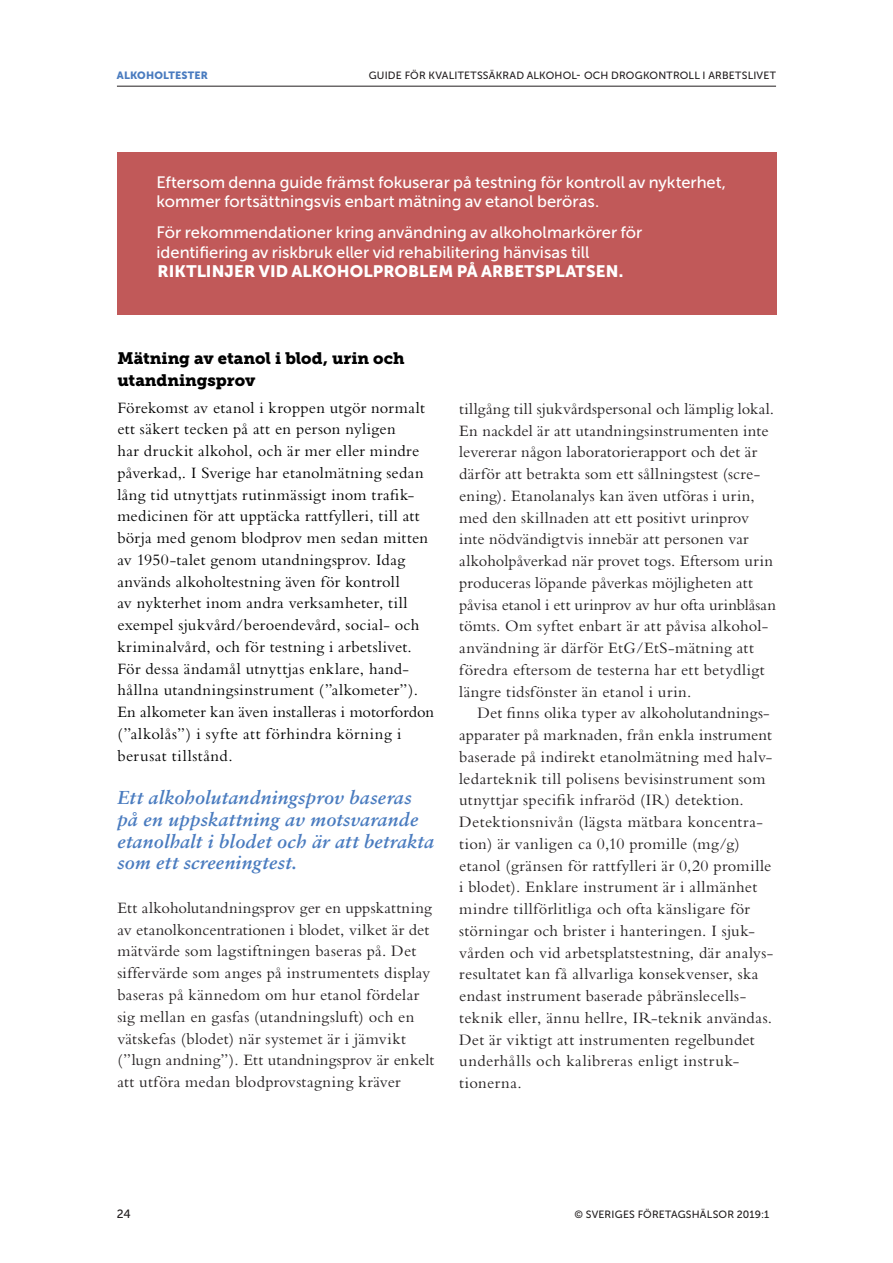
<style>
.page{position:relative;width:893px;height:1263px;background:#fff}
.page>*{position:absolute;margin:0;border:0;box-sizing:border-box;transform-origin:0 0}
.underrubrik__ej_sekt{font:italic 700 18.75px/21.8px "Sabon";letter-spacing:.01em;color:#497bbf}
.underrubrik__ej_sekt-2{font:16.5px/21.8px "Bembo";letter-spacing:.02em;color:#231f20}
.underrubrik__ej_sekt-3{font:16.5px/21.8px "Bembo";letter-spacing:.02em;color:#000}
.Tips{font:16.5px/19.5px "Museo Sans 500";color:#fff}
.underrubrik__ej_sekt-4{font:16.5px "Bembo";color:#231f20}
.underrubrik__ej_sekt-5{font:16.5px/21.8px "Museo Slab 900";color:#000}
.underrubrik__ej_sekt-6{font:16.5px "Bembo";letter-spacing:.045em;color:#231f20}
.t1{font:12px "Museo Sans 500";color:#231f20}
.t2{font:10.5px "Museo Sans 500";letter-spacing:.02em;color:#231f20}
.Sidhuvud{font:10.5px "Museo Sans 900";letter-spacing:.015em;color:#497bbf}
.s1{font-family:"Museo Sans 900"}
</style>
<div class="page">
<hr style="left:117px;top:86px;width:659px;height:1px;background:#231f20">
<div style="left:117px;top:152px;width:659px;height:163px;background:#c15959"></div>
<p class="Sidhuvud" style="left:117px;top:69px;width:93px">ALKOHOLTESTER</p>
<p class="t2" style="left:369px;top:70px;width:409px">GUIDE FÖR KVALITETSSÄKRAD ALKOHOL- OCH DROGKONTROLL I ARBETSLIVET</p>
<p class="Tips" style="left:156px;top:173px;width:571px">Eftersom denna guide främst fokuserar på testning för kontroll av nykterhet, kommer fortsättningsvis enbart mätning av etanol beröras.</p>
<p class="Tips" style="left:156px;top:223px;width:487px">För rekommendationer kring användning av alkoholmarkörer för identifiering av riskbruk eller vid rehabilitering hänvisas till<br><span class="s1">RIKTLINJER VID ALKOHOLPROBLEM PÅ ARBETSPLATSEN.</span></p>
<p class="underrubrik__ej_sekt-5" style="left:117px;top:347px;width:289px">Mätning av etanol i blod, urin och utandningsprov</p>
<p class="underrubrik__ej_sekt-3" style="left:117px;top:396px;width:318px">Förekomst av etanol i kroppen utgör normalt ett säkert tecken på att en person nyligen<br>har druckit alkohol, och är mer eller mindre påverkad,. I Sverige har etanolmätning sedan lång tid utnyttjats rutinmässigt inom trafik&shy;medicinen för att upptäcka rattfylleri, till att börja med genom blodprov men sedan mitten av 1950-talet genom utandningsprov. Idag används alkoholtestning även för kontroll<br>av nykterhet inom andra verksamheter, till exempel sjukvård/beroendevård, social- och kriminalvård, och för testning i arbetslivet.<br>För dessa ändamål utnyttjas enklare, hand&shy;hållna utandningsinstrument (”alkometer”).<br>En alkometer kan även installeras i motorfordon (”alkolås”) i syfte att förhindra körning i berusat tillstånd.</p>
<p class="underrubrik__ej_sekt" style="left:117px;top:787px;width:318px">Ett alkoholutandningsprov baseras på en uppskattning av motsvarande etanolhalt i blodet och är att betrakta som ett screeningtest.</p>
<p class="underrubrik__ej_sekt-2" style="left:117px;top:897px;width:318px">Ett alkoholutandningsprov ger en uppskattning av etanolkoncentrationen i blodet, vilket är det mätvärde som lagstiftningen baseras på. Det siffervärde som anges på instrumentets display baseras på kännedom om hur etanol fördelar sig mellan en gasfas (utandningsluft) och en vätskefas (blodet) när systemet är i jämvikt (”lugn andning”). Ett utandningsprov är enkelt att utföra medan blodprovstagning kräver</p>
<p class="underrubrik__ej_sekt-2" style="left:459px;top:397px;width:316px">tillgång till sjukvårdspersonal och lämplig lokal.</p>
<p class="underrubrik__ej_sekt-2" style="left:459px;top:419px;width:311px">En nackdel är att utandningsinstrumenten inte</p>
<p class="underrubrik__ej_sekt-2" style="left:459px;top:441px;width:300px">levererar någon laboratorierapport och det är</p>
<p class="underrubrik__ej_sekt-2" style="left:459px;top:463px;width:302px">därför att betrakta som ett sållningstest (scre-</p>
<p class="underrubrik__ej_sekt-2" style="left:459px;top:484px;width:297px">ening). Etanolanalys kan även utföras i urin,</p>
<p class="underrubrik__ej_sekt-2" style="left:459px;top:506px;width:291px">med den skillnaden att ett positivt urinprov</p>
<p class="underrubrik__ej_sekt-2" style="left:459px;top:528px;width:291px">inte nödvändigtvis innebär att personen var</p>
<p class="underrubrik__ej_sekt-2" style="left:459px;top:550px;width:315px">alkoholpåverkad när provet togs. Eftersom urin</p>
<p class="underrubrik__ej_sekt-2" style="left:459px;top:571px;width:295px">produceras löpande påverkas möjligheten att</p>
<p class="underrubrik__ej_sekt-4" style="left:459px;top:595px;width:318px">påvisa etanol i ett urinprov av hur ofta urinblåsan</p>
<p class="underrubrik__ej_sekt-2" style="left:459px;top:615px;width:310px">tömts. Om syftet enbart är att påvisa alkohol-</p>
<p class="underrubrik__ej_sekt-2" style="left:459px;top:637px;width:296px">användning är därför EtG/EtS-mätning att</p>
<p class="underrubrik__ej_sekt-2" style="left:459px;top:658px;width:307px">föredra eftersom de testerna har ett betydligt</p>
<p class="underrubrik__ej_sekt-2" style="left:459px;top:680px;width:234px">längre tidsfönster än etanol i urin.</p>
<p class="underrubrik__ej_sekt-2" style="left:478px;top:702px;width:294px">Det finns olika typer av alkoholutandnings-</p>
<p class="underrubrik__ej_sekt-2" style="left:459px;top:724px;width:314px">apparater på marknaden, från enkla instrument</p>
<p class="underrubrik__ej_sekt-2" style="left:459px;top:745px;width:315px">baserade på indirekt etanolmätning med halv-</p>
<p class="underrubrik__ej_sekt-2" style="left:459px;top:767px;width:308px">ledarteknik till polisens bevisinstrument som</p>
<p class="underrubrik__ej_sekt-2" style="left:459px;top:789px;width:286px">utnyttjar specifik infraröd (IR) detektion.</p>
<p class="underrubrik__ej_sekt-2" style="left:459px;top:811px;width:305px">Detektionsnivån (lägsta mätbara koncentra-</p>
<p class="underrubrik__ej_sekt-2" style="left:459px;top:832px;width:282px">tion) är vanligen ca 0,10 promille (mg/g)</p>
<p class="underrubrik__ej_sekt-2" style="left:459px;top:854px;width:314px">etanol (gränsen för rattfylleri är 0,20 promille</p>
<p class="underrubrik__ej_sekt-2" style="left:459px;top:876px;width:299px">i blodet). Enklare instrument är i allmänhet</p>
<p class="underrubrik__ej_sekt-2" style="left:459px;top:898px;width:292px">mindre tillförlitliga och ofta känsligare för</p>
<p class="underrubrik__ej_sekt-2" style="left:459px;top:919px;width:297px">störningar och brister i hanteringen. I sjuk-</p>
<p class="underrubrik__ej_sekt-2" style="left:459px;top:941px;width:316px">vården och vid arbetsplatstestning, där analys-</p>
<p class="underrubrik__ej_sekt-2" style="left:459px;top:963px;width:301px">resultatet kan få allvarliga konsekvenser, ska</p>
<p class="underrubrik__ej_sekt-2" style="left:459px;top:985px;width:288px">endast instrument baserade påbränslecells-</p>
<p class="underrubrik__ej_sekt-2" style="left:459px;top:1006px;width:314px">teknik eller, ännu hellre, IR-teknik användas.</p>
<p class="underrubrik__ej_sekt-2" style="left:459px;top:1028px;width:297px">Det är viktigt att instrumenten regelbundet</p>
<p class="underrubrik__ej_sekt-6" style="left:459px;top:1051px;width:281px">underhålls och kalibreras enligt instruk-</p>
<p class="underrubrik__ej_sekt-2" style="left:459px;top:1072px;width:64px">tionerna.</p>
<p class="t1" style="left:117px;top:1207px;width:15px">24</p>
<p class="t2" style="left:574px;top:1209px;width:196px">© SVERIGES FÖRETAGSHÄLSOR 2019:1</p>
</div>
